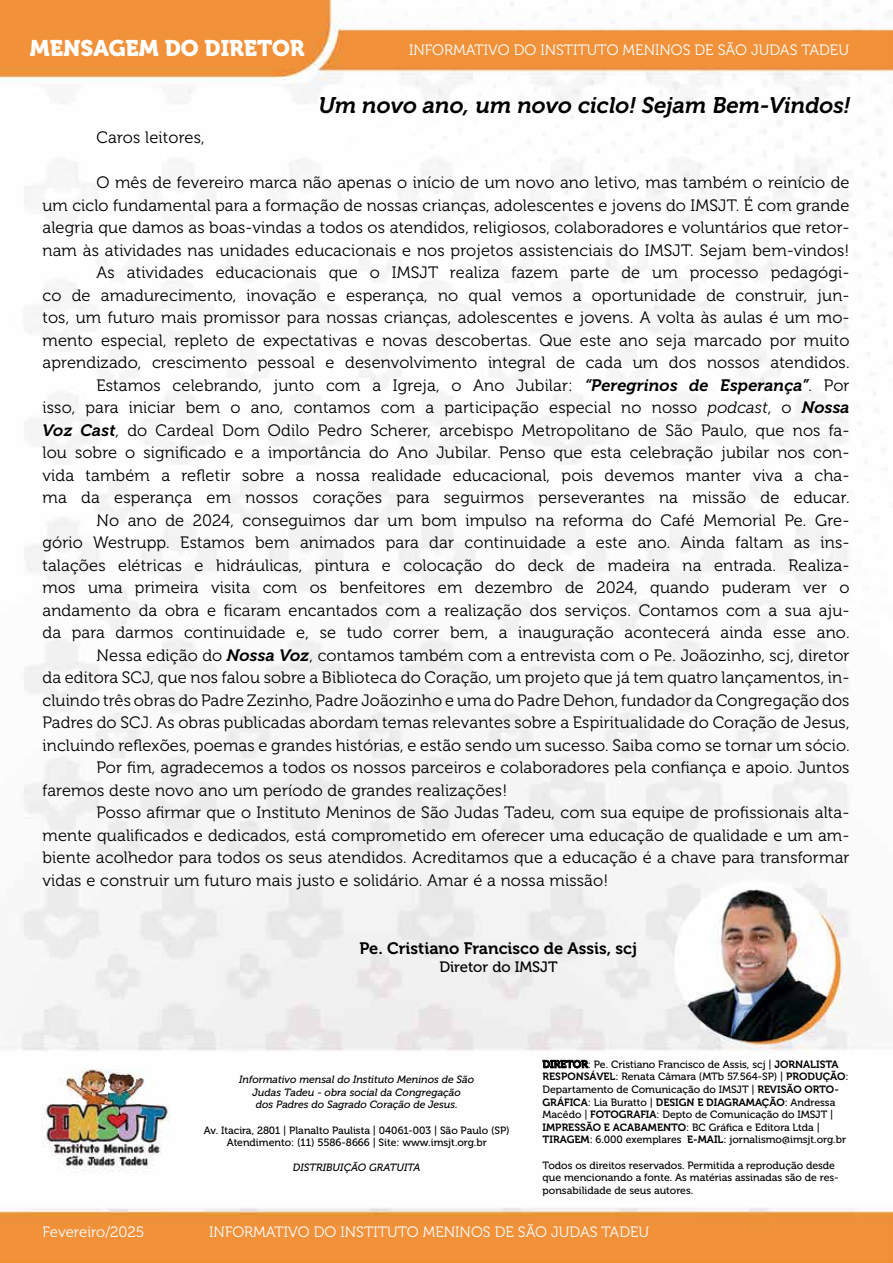
<style>
.page{position:relative;width:893px;height:1263px;background:#fff}
.page>*{position:absolute;margin:0;border:0;box-sizing:border-box;transform-origin:0 0}
.t1{font:italic 22.5px "Museo 700";color:#000}
.t2{font:22.5px "Museo 900";color:#fff}
.t3{font:16.5px "Museo 300";letter-spacing:.01em;color:#000}
.t4{font:16.5px "Museo 700";color:#000}
.t5{font:15px "Museo 300";color:#fff}
.t6{font:15px "Museo 500";color:#000}
.t7{font:10.5px/12.6px "Museo 500";color:#000}
.t8{font:italic 10.5px/12.6px "Museo 500";color:#000;text-align:center}
.t9{font:10.5px "Museo 700";color:#000}
.s1{font-family:"Museo 700";font-style:italic}
.s2{font-style:italic}
.s3{font-family:"Museo 700"}
.s4{font-family:"Museo 500"}
</style>
<div class="page">
<img style="left:0;top:0;width:893px;height:1263px">
<h1 class="t2" style="left:30px;top:36px;width:276px">MENSAGEM DO DIRETOR</h1>
<p class="t5" style="left:409px;top:41px;width:441px">INFORMATIVO DO INSTITUTO MENINOS DE SÃO JUDAS TADEU</p>
<h1 class="t1" style="left:318px;top:93px;width:534px">Um novo ano, um novo ciclo! Sejam Bem-Vindos!</h1>
<p class="t3" style="left:97px;top:129px;width:110px">Caros leitores,</p>
<p class="t3" style="left:97px;top:174px;width:755px">O mês de fevereiro marca não apenas o início de um novo ano letivo, mas também o reinício de</p>
<p class="t3" style="left:43px;top:196px;width:808px">um ciclo fundamental para a formação de nossas crianças, adolescentes e jovens do IMSJT. É com grande</p>
<p class="t3" style="left:43px;top:219px;width:808px">alegria que damos as boas-vindas a todos os atendidos, religiosos, colaboradores e voluntários que retor-</p>
<p class="t3" style="left:43px;top:241px;width:808px">nam às atividades nas unidades educacionais e nos projetos assistenciais do IMSJT. Sejam bem-vindos!</p>
<p class="t3" style="left:97px;top:264px;width:755px">As atividades educacionais que o IMSJT realiza fazem parte de um processo pedagógi-</p>
<p class="t3" style="left:43px;top:286px;width:809px">co de amadurecimento, inovação e esperança, no qual vemos a oportunidade de construir, jun-</p>
<p class="t3" style="left:43px;top:309px;width:809px">tos, um futuro mais promissor para nossas crianças, adolescentes e jovens. A volta às aulas é um mo-</p>
<p class="t3" style="left:43px;top:331px;width:808px">mento especial, repleto de expectativas e novas descobertas. Que este ano seja marcado por muito</p>
<p class="t3" style="left:43px;top:354px;width:808px">aprendizado, crescimento pessoal e desenvolvimento integral de cada um dos nossos atendidos.</p>
<p class="t3" style="left:97px;top:376px;width:754px">Estamos celebrando, junto com a Igreja, o Ano Jubilar: <span class="s1">“Peregrinos de Esperança”</span>. Por</p>
<p class="t3" style="left:43px;top:399px;width:809px">isso, para iniciar bem o ano, contamos com a participação especial no nosso <span class="s2">podcast</span>, o <span class="s1">Nossa</span></p>
<p class="t3" style="left:43px;top:421px;width:808px"><span class="s1">Voz Cast</span>, do Cardeal Dom Odilo Pedro Scherer, arcebispo Metropolitano de São Paulo, que nos fa-</p>
<p class="t3" style="left:43px;top:444px;width:809px">lou sobre o significado e a importância do Ano Jubilar. Penso que esta celebração jubilar nos con-</p>
<p class="t3" style="left:43px;top:466px;width:808px">vida também a refletir sobre a nossa realidade educacional, pois devemos manter viva a cha-</p>
<p class="t3" style="left:43px;top:489px;width:808px">ma da esperança em nossos corações para seguirmos perseverantes na missão de educar.</p>
<p class="t3" style="left:97px;top:511px;width:754px">No ano de 2024, conseguimos dar um bom impulso na reforma do Café Memorial Pe. Gre-</p>
<p class="t3" style="left:43px;top:534px;width:808px">gório Westrupp. Estamos bem animados para dar continuidade a este ano. Ainda faltam as ins-</p>
<p class="t3" style="left:43px;top:556px;width:808px">talações elétricas e hidráulicas, pintura e colocação do deck de madeira na entrada. Realiza-</p>
<p class="t3" style="left:43px;top:579px;width:808px">mos uma primeira visita com os benfeitores em dezembro de 2024, quando puderam ver o</p>
<p class="t3" style="left:43px;top:601px;width:809px">andamento da obra e ficaram encantados com a realização dos serviços. Contamos com a sua aju-</p>
<p class="t3" style="left:43px;top:624px;width:808px">da para darmos continuidade e, se tudo correr bem, a inauguração acontecerá ainda esse ano.</p>
<p class="t3" style="left:97px;top:646px;width:754px">Nessa edição do <span class="s1">Nossa Voz</span>, contamos também com a entrevista com o Pe. Joãozinho, scj, diretor</p>
<p class="t3" style="left:43px;top:669px;width:808px">da editora SCJ, que nos falou sobre a Biblioteca do Coração, um projeto que já tem quatro lançamentos, in-</p>
<p class="t3" style="left:43px;top:691px;width:808px">cluindo três obras do Padre Zezinho, Padre Joãozinho e uma do Padre Dehon, fundador da Congregação dos</p>
<p class="t3" style="left:43px;top:714px;width:808px">Padres do SCJ. As obras publicadas abordam temas relevantes sobre a Espiritualidade do Coração de Jesus,</p>
<p class="t3" style="left:43px;top:736px;width:809px">incluindo reflexões, poemas e grandes histórias, e estão sendo um sucesso. Saiba como se tornar um sócio.</p>
<p class="t3" style="left:97px;top:759px;width:754px">Por fim, agradecemos a todos os nossos parceiros e colaboradores pela confiança e apoio. Juntos</p>
<p class="t3" style="left:43px;top:781px;width:466px">faremos deste novo ano um período de grandes realizações!</p>
<p class="t3" style="left:97px;top:804px;width:754px">Posso afirmar que o Instituto Meninos de São Judas Tadeu, com sua equipe de profissionais alta-</p>
<p class="t3" style="left:43px;top:826px;width:809px">mente qualificados e dedicados, está comprometido em oferecer uma educação de qualidade e um am-</p>
<p class="t3" style="left:43px;top:849px;width:808px">biente acolhedor para todos os seus atendidos. Acreditamos que a educação é a chave para transformar</p>
<p class="t3" style="left:43px;top:871px;width:567px">vidas e construir um futuro mais justo e solidário. Amar é a nossa missão!</p>
<p class="t4" style="left:360px;top:939px;width:279px">Pe. Cristiano Francisco de Assis, scj</p>
<p class="t6" style="left:439px;top:959px;width:120px">Diretor do IMSJT</p>
<p class="t8" style="left:239px;top:1073px;width:236px">Informativo mensal do Instituto Meninos de São<br>Judas Tadeu - obra social da Congregação<br>dos Padres do Sagrado Coração de Jesus.</p>
<p class="t7" style="left:204px;top:1124px;width:307px;text-align:center">Av. Itacira, 2801 | Planalto Paulista | 04061-003 | São Paulo (SP)<br>Atendimento: (11) 5586-8666 | Site: www.imsjt.org.br</p>
<p class="t8" style="left:293px;top:1161px;width:129px">DISTRIBUIÇÃO GRATUITA</p>
<p class="t7" style="left:543px;top:1058px;width:307px"><span class="s3">DIRETOR</span>: Pe. Cristiano Francisco de Assis, scj | <span class="s3">JORNALISTA<br>RESPONSÁVEL</span>: Renata Câmara (MTb 57.564-SP) | <span class="s3">PRODUÇÃO</span>:<br>Departamento de Comunicação do IMSJT | <span class="s3">REVISÃO ORTO-</span></p>
<p class="t9" style="left:543px;top:1096px;width:294px">GRÁFICA<span class="s4">: Lia Buratto |</span> DESIGN E DIAGRAMAÇÃO<span class="s4">: Andressa</span></p>
<p class="t7" style="left:543px;top:1108px;width:305px">Macêdo | <span class="s3">FOTOGRAFIA</span>: Depto de Comunicação do IMSJT |<br><span class="s3">IMPRESSÃO E ACABAMENTO</span>: BC Gráfica e Editora Ltda |<br><span class="s3">TIRAGEM</span>: 6.000 exemplares <span class="s3">E-MAIL</span>: jornalismo@imsjt.org.br</p>
<p class="t7" style="left:543px;top:1159px;width:298px">Todos os direitos reservados. Permitida a reprodução desde que mencionando a fonte. As matérias assinadas são de res&shy;ponsabilidade de seus autores.</p>
<p class="t5" style="left:43px;top:1224px;width:103px">Fevereiro/2025</p>
<p class="t5" style="left:209px;top:1224px;width:441px">INFORMATIVO DO INSTITUTO MENINOS DE SÃO JUDAS TADEU</p>
</div>
